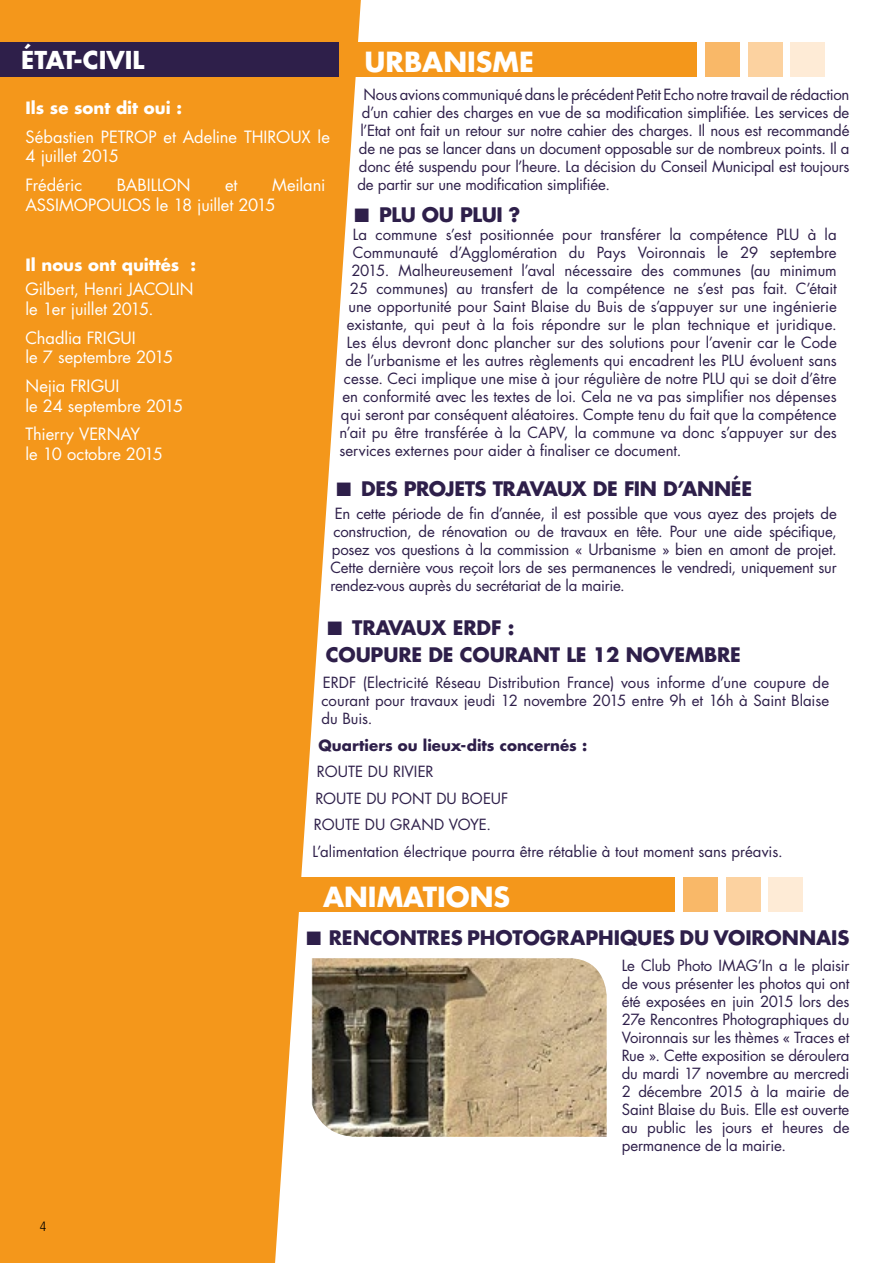
<style>
.page{position:relative;width:893px;height:1263px;background:#fff}
.page>*{position:absolute;margin:0;border:0;box-sizing:border-box;transform-origin:0 0}
.t1{font:700 27px "Futura";color:#fff}
.t2{font:700 24px "Futura";color:#fff}
.t3{font:700 19.5px/27px "Futura";letter-spacing:-.01em;color:#2e1f4a}
.t4{font:16.5px/19.8px "Futura";letter-spacing:-.005em;color:#fff}
.t5{font:700 16.5px "Futura";color:#fff}
.t6{font:15px/18px "Futura";letter-spacing:-.005em;color:#2e1f4a;text-align:justify}
.t7{font:700 15px "Futura";color:#2e1f4a}
.t8{font:300 condensed 13.5px "Frutiger";color:#000}
</style>
<div class="page">
<svg style="left:0;top:0;width:361px;height:1263px;background:#f4a132"></svg>
<div style="left:0;top:43px;width:339px;height:34px;background:#2e1f4a"></div>
<img style="left:312px;top:958px;width:295px;height:179px">
<div style="left:293px;top:877px;width:382px;height:34px;background:#f4971b"></div>
<div style="left:684px;top:877px;width:34px;height:34px;background:#f9b868"></div>
<div style="left:726px;top:877px;width:34px;height:34px;background:#fcd2a0"></div>
<div style="left:769px;top:877px;width:34px;height:34px;background:#feebd6"></div>
<div style="left:352px;top:43px;width:344px;height:34px;background:#f4971b"></div>
<div style="left:706px;top:43px;width:34px;height:34px;background:#f9b868"></div>
<div style="left:748px;top:43px;width:34px;height:34px;background:#fcd2a0"></div>
<div style="left:791px;top:43px;width:34px;height:34px;background:#feebd6"></div>
<h2 class="t2" style="left:21px;top:43px;width:125px">ÉTAT-CIVIL</h2>
<h1 class="t1" style="left:365px;top:43px;width:171px">URBANISME</h1>
<p class="t6" style="left:363px;top:85px;width:488px">Nous avions communiqué dans le précédent Petit Echo notre travail de rédaction</p>
<p class="t6" style="left:362px;top:103px;width:489px">d’un cahier des charges en vue de sa modification simplifiée. Les services de</p>
<p class="t6" style="left:360px;top:121px;width:491px">l’Etat ont fait un retour sur notre cahier des charges. Il nous est recommandé</p>
<p class="t6" style="left:359px;top:139px;width:492px">de ne pas se lancer dans un document opposable sur de nombreux points. Il a</p>
<p class="t6" style="left:359px;top:157px;width:492px">donc été suspendu pour l’heure. La décision du Conseil Municipal est toujours</p>
<p class="t6" style="left:357px;top:175px;width:254px">de partir sur une modification simplifiée.</p>
<h3 class="t3" style="left:354px;top:201px;width:168px">■ PLU OU PLUI ?</h3>
<p class="t6" style="left:353px;top:225px;width:485px">La commune s’est positionnée pour transférer la compétence PLU à la</p>
<p class="t6" style="left:353px;top:243px;width:485px">Communauté d’Agglomération du Pays Voironnais le 29 septembre</p>
<p class="t6" style="left:351px;top:261px;width:487px">2015. Malheureusement l’aval nécessaire des communes (au minimum</p>
<p class="t6" style="left:350px;top:279px;width:488px">25 communes) au transfert de la compétence ne s’est pas fait. C’était</p>
<p class="t6" style="left:348px;top:297px;width:490px">une opportunité pour Saint Blaise du Buis de s’appuyer sur une ingénierie</p>
<p class="t6" style="left:347px;top:315px;width:491px">existante, qui peut à la fois répondre sur le plan technique et juridique.</p>
<p class="t6" style="left:347px;top:333px;width:491px">Les élus devront donc plancher sur des solutions pour l’avenir car le Code</p>
<p class="t6" style="left:345px;top:351px;width:493px">de l’urbanisme et les autres règlements qui encadrent les PLU évoluent sans</p>
<p class="t6" style="left:344px;top:369px;width:494px">cesse. Ceci implique une mise à jour régulière de notre PLU qui se doit d’être</p>
<p class="t6" style="left:342px;top:387px;width:496px">en conformité avec les textes de loi. Cela ne va pas simplifier nos dépenses</p>
<p class="t6" style="left:341px;top:405px;width:497px">qui seront par conséquent aléatoires. Compte tenu du fait que la compétence</p>
<p class="t6" style="left:339px;top:423px;width:499px">n’ait pu être transférée à la CAPV, la commune va donc s’appuyer sur des</p>
<p class="t6" style="left:339px;top:441px;width:344px">services externes pour aider à finaliser ce document.</p>
<h3 class="t3" style="left:336px;top:475px;width:417px">■ DES PROJETS TRAVAUX DE FIN D’ANNÉE</h3>
<p class="t6" style="left:330px;top:504px;width:508px;text-indent:4px">En cette période de fin d’année, il est possible que vous ayez des projets de construction, de rénovation ou de travaux en tête. Pour une aide spécifique, posez vos questions à la commission « Urbanisme » bien en amont de projet.<br>Cette dernière vous reçoit lors de ses permanences le vendredi, uniquement sur rendez-vous auprès du secrétariat de la mairie.</p>
<h3 class="t3" style="left:326px;top:613px;width:416px">■ TRAVAUX ERDF :<br>COUPURE DE COURANT LE 12 NOVEMBRE</h3>
<p class="t6" style="left:321px;top:673px;width:509px">ERDF (Electricité Réseau Distribution France) vous informe d’une coupure de courant pour travaux jeudi 12 novembre 2015 entre 9h et 16h à Saint Blaise du Buis.</p>
<p class="t7" style="left:318px;top:735px;width:270px">Quartiers ou lieux-dits concernés :</p>
<p class="t6" style="left:312px;top:758px;width:472px;line-height:26.5px;text-align:left;text-indent:4px">ROUTE DU RIVIER<br>ROUTE DU PONT DU BOEUF<br>ROUTE DU GRAND VOYE.<br>L’alimentation électrique pourra être rétablie à tout moment sans préavis.</p>
<p class="t5" style="left:26px;top:97px;width:158px">Ils se sont dit oui :</p>
<p class="t4" style="left:25px;top:126px;width:306px">Sébastien PETROP et Adeline THIROUX le<br>4 juillet 2015</p>
<p class="t4" style="left:25px;top:175px;width:58px">Frédéric</p>
<p class="t4" style="left:117px;top:175px;width:75px">BABILLON</p>
<p class="t4" style="left:225px;top:175px;width:14px">et</p>
<p class="t4" style="left:25px;top:175px;width:301px;text-indent:247px">Meilani<br>ASSIMOPOULOS le 18 juillet 2015</p>
<p class="t5" style="left:25px;top:254px;width:172px">Il nous ont quittés :</p>
<p class="t4" style="left:25px;top:279px;width:169px">Gilbert, Henri JACOLIN le 1er juillet 2015.</p>
<p class="t4" style="left:25px;top:327px;width:149px">Chadlia FRIGUI<br>le 7 septembre 2015</p>
<p class="t4" style="left:25px;top:375px;width:159px">Nejia FRIGUI<br>le 24 septembre 2015</p>
<p class="t4" style="left:25px;top:424px;width:139px">Thierry VERNAY<br>le 10 octobre 2015</p>
<h1 class="t1" style="left:323px;top:878px;width:189px">ANIMATIONS</h1>
<p class="t8" style="left:40px;top:1218px;width:8px">4</p>
<h3 class="t3" style="left:306px;top:923px;width:544px">■ RENCONTRES PHOTOGRAPHIQUES DU VOIRONNAIS</h3>
<p class="t6" style="left:622px;top:957px;width:229px">Le Club Photo IMAG’In a le plaisir de vous présenter les photos qui ont été exposées en juin 2015 lors des 27e Rencontres Photographiques du Voironnais sur les thèmes « Traces et Rue ». Cette exposition se déroulera du mardi 17 novembre au mercredi 2 décembre 2015 à la mairie de Saint Blaise du Buis. Elle est ouverte au public les jours et heures de permanence de la mairie.</p>
</div>
